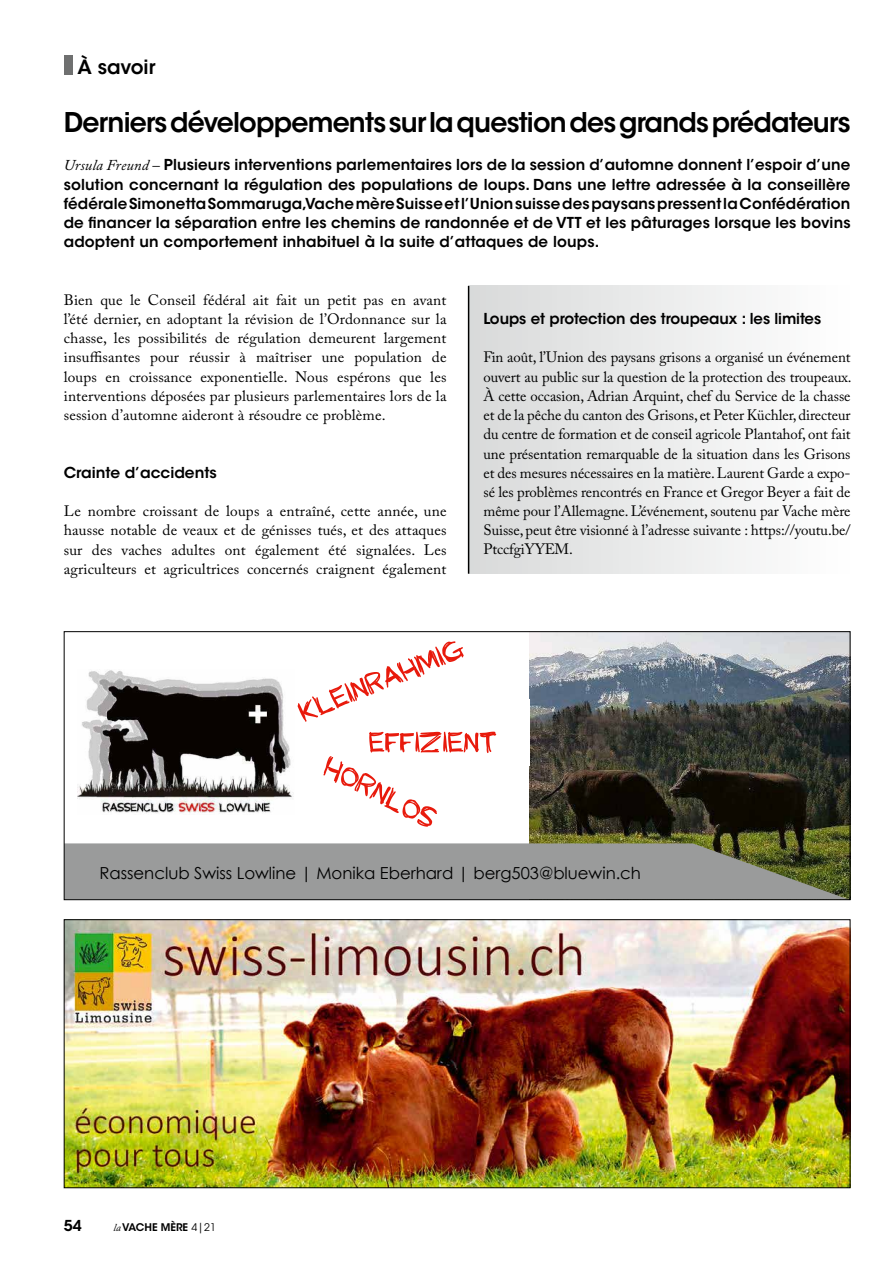
<style>
.page{position:relative;width:893px;height:1263px;background:#fff}
.page>*{position:absolute;margin:0;border:0;box-sizing:border-box;transform-origin:0 0}
.t1{font:54px "My Grandpas Farm";color:#e81a0c}
.t2{font:600 27px "ITC Avant Garde Std";letter-spacing:-.03em;color:#000}
.t3{font:600 19.5px "ITC Avant Garde Std";color:#000}
.t4{font:16.5px "Century Gothic";color:#000}
.t5{font:15px/19.2px "Adobe Caslon Pro";letter-spacing:.01em;color:#000;text-align:justify}
.t6{font:600 15px/19.2px "ITC Avant Garde Std";color:#000;text-align:justify}
.t7{font:600 10.5px "ITC Avant Garde Std";color:#000}
.s1{font-family:"Adobe Caslon Pro";font-weight:400;font-style:italic}
.s2{font-weight:400}
</style>
<div class="page">
<div style="left:64px;top:55px;width:8px;height:19px;background:#6f7070"></div>
<div style="left:469px;top:286px;width:381px;height:288px;background:linear-gradient(to right,#d8dada,#feffff)"></div>
<hr style="left:468px;top:286px;width:1px;height:288px;background:#000">
<img style="left:66px;top:921px;width:782px;height:265px">
<img style="left:530px;top:633px;width:318px;height:210px">
<svg style="left:66px;top:843px;width:782px;height:55px;background:#93948f"></svg>
<svg style="left:297px;top:641px;width:167px;height:186px"></svg>
<div style="left:358px;top:699px;width:172px;height:67px;background:#fff"></div>
<img style="left:77px;top:670px;width:216px;height:143px">
<h3 class="t3" style="left:77px;top:55px;width:80px">À savoir</h3>
<h2 class="t2" style="left:64px;top:105px;width:788px">Derniers développements sur la question des grands prédateurs</h2>
<p class="t6" style="left:64px;top:155px;width:788px"><span class="s1">Ursula Freund –</span> Plusieurs interventions parlementaires lors de la session d’automne donnent l’espoir d’une solution concernant la régulation des populations de loups. Dans une lettre adressée à la conseillère fédérale Simonetta Sommaruga,Vache mère Suisse et l’Union suisse des paysans pressent la Confédération de financer la séparation entre les chemins de randonnée et de VTT et les pâturages lorsque les bovins adoptent un comportement inhabituel à la suite d’attaques de loups.</p>
<p class="t5" style="left:64px;top:290px;width:384px">Bien que le Conseil fédéral ait fait un petit pas en avant l’été dernier, en adoptant la révision de l’Ordonnance sur la chasse, les possibilités de régulation demeurent largement insuffisantes pour réussir à maîtriser une population de loups en croissance exponentielle. Nous espérons que les interventions déposées par plusieurs parlementaires lors de la session d’automne aideront à résoudre ce problème.</p>
<p class="t6" style="left:64px;top:463px;width:155px">Crainte d’accidents</p>
<p class="t5" style="left:64px;top:501px;width:384px">Le nombre croissant de loups a entraîné, cette année, une hausse notable de veaux et de génisses tués, et des attaques sur des vaches adultes ont également été signalées. Les agriculteurs et agricultrices concernés craignent également</p>
<p class="t6" style="left:483px;top:309px;width:339px">Loups et protection des troupeaux : les limites</p>
<p class="t5" style="left:483px;top:348px;width:370px">Fin août, l’Union des paysans grisons a organisé un événement ouvert au public sur la question de la protection des troupeaux.<br>À cette occasion, Adrian Arquint, chef du Service de la chasse et de la pêche du canton des Grisons, et Peter Küchler, directeur du centre de formation et de conseil agricole Plantahof, ont fait une présentation remarquable de la situation dans les Grisons et des mesures nécessaires en la matière. Laurent Garde a expo&shy;sé les problèmes rencontrés en France et Gregor Beyer a fait de même pour l’Allemagne. L’événement, soutenu par Vache mère Suisse, peut être visionné à l’adresse suivante : https://youtu.be/ PtccfgiYYEM.</p>
<h1 class="t1" style="left:369px;top:702px;width:129px">EFFIZIENT</h1>
<p class="t4" style="left:99px;top:862px;width:543px">Rassenclub Swiss Lowline | Monika Eberhard | berg503@bluewin.ch</p>
<p class="t6" style="left:64px;top:1216px;width:20px">54</p>
<p class="t7" style="left:113px;top:1220px;width:104px"><span class="s1">la</span>VACHE MÈRE <span class="s2">4|21</span></p>
</div>
